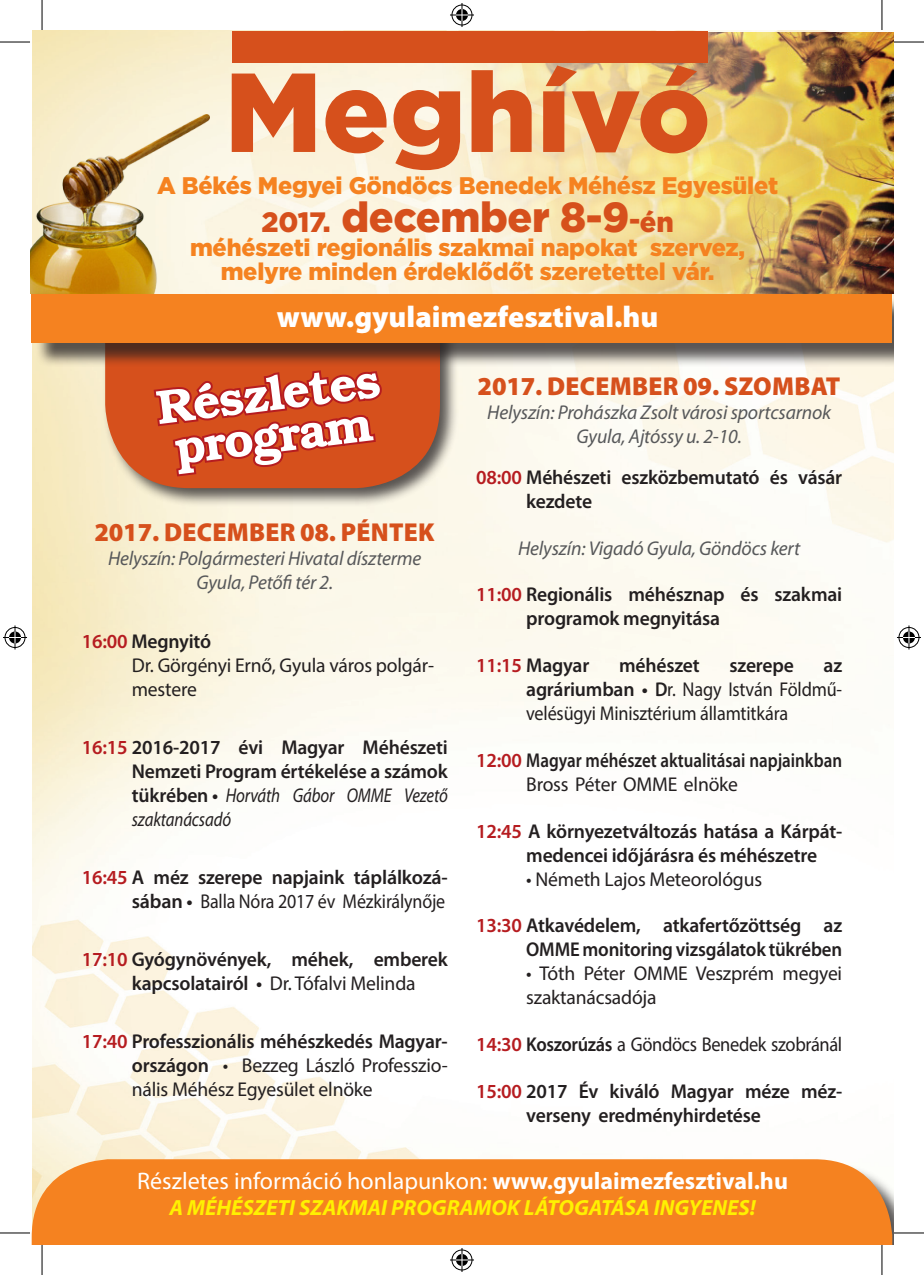
<style>
.page{position:relative;width:924px;height:1275px;background:#fff}
.page>*{position:absolute;margin:0;border:0;box-sizing:border-box;transform-origin:0 0}
.t1{font:900 112px "Gotham";color:#d6501c}
.t2{font:600 48px "Bookman";color:#fff}
.t3{font:900 42px "Gotham";letter-spacing:-.01em;color:#d6501c}
.t4{font:900 30px "Myriad Pro";color:#fff}
.t5{font:900 26px "Myriad Pro";letter-spacing:.01em;color:#d6501c}
.t6{font:900 24px/24px "Gotham";letter-spacing:-.01em;color:#f58220;text-align:center}
.t7{font:24px "Myriad Pro";color:#fff}
.t8{font:italic 700 22px "Myriad Pro";color:#fff101}
.t9{font:600 20px/24px "Myriad Pro";letter-spacing:-.01em;color:#231f20}
.t10{font:20px/24px "Myriad Pro";letter-spacing:-.01em;color:#231f20}
.t11{font:italic 20px/24px "Myriad Pro";letter-spacing:-.01em;color:#57585a;text-align:center}
.t12{font:20px/24px "Myriad Pro";letter-spacing:-.01em;color:#231f20;text-align:justify;scale:.91 1}
.t13{font:600 20px/24px "Myriad Pro";letter-spacing:-.01em;color:#231f20;scale:.85 1}
.t14{font:20px "Myriad Pro";letter-spacing:-.01em;color:#231f20;scale:.92 1}
.s1{font-size:28px}
.s2{color:#b61c20}
.s3{font-weight:600;color:#b61c20}
.s4{font-weight:600}
.s5{font-weight:400}
.s6{font-weight:400;font-style:italic}
.s7{font-weight:700}
</style>
<div class="page">
<img style="left:32px;top:31px;width:860px;height:1128px">
<div style="left:102px;top:310px;width:357px;height:197px;background:#231f20;opacity:.75"></div>
<svg style="left:105px;top:367px;width:335px;height:121px;background:#d1673b"></svg>
<img style="left:32px;top:33px;width:860px;height:261px">
<div style="left:35px;top:297px;width:857px;height:70px;background:#231f20;opacity:.75"></div>
<div style="left:32px;top:294px;width:859px;height:48px;background:#f58220"></div>
<div style="left:232px;top:31px;width:474px;height:31px;background:#d6501c"></div>
<svg style="left:151px;top:342px;width:234px;height:189px;background:#c66143"></svg>
<div style="left:32px;top:1159px;width:859px;height:85px;background:#f58220"></div>
<img style="left:31px;top:114px;width:178px;height:180px">
<hr style="left:0;top:42px;width:30px;height:1px;background:#000">
<hr style="left:893px;top:42px;width:30px;height:1px;background:#000">
<hr style="left:0;top:1232px;width:30px;height:1px;background:#000">
<hr style="left:893px;top:1232px;width:30px;height:1px;background:#000">
<hr style="left:42px;top:0;width:1px;height:30px;background:#000">
<hr style="left:42px;top:1245px;width:1px;height:30px;background:#000">
<hr style="left:881px;top:0;width:1px;height:30px;background:#000">
<hr style="left:881px;top:1245px;width:1px;height:30px;background:#000">
<svg style="left:450px;top:3px;width:24px;height:24px"></svg>
<svg style="left:450px;top:1248px;width:24px;height:24px"></svg>
<svg style="left:3px;top:625px;width:24px;height:24px"></svg>
<svg style="left:897px;top:625px;width:23px;height:24px"></svg>
<p class="t1" style="left:225px;top:35px;width:487px">Meghívó</p>
<p class="t6" style="left:157px;top:173px;width:622px">A Békés Megyei Göndöcs Benedek Méhész Egyesület</p>
<p class="t3" style="left:261px;top:188px;width:413px"><span class="s1">2017.</span> december 8-9<span class="s1">-én</span></p>
<p class="t6" style="left:190px;top:235px;width:556px">méhészeti regionális szakmai napokat szervez, melyre minden érdeklődőt szeretettel vár.</p>
<p class="t4" style="left:277px;top:297px;width:383px">www.gyulaimezfesztival.hu</p>
<p class="t2" style="left:153px;top:380px;width:226px;rotate:-7deg">Részletes</p>
<p class="t5" style="left:477px;top:368px;width:364px">2017. DECEMBER 09. SZOMBAT</p>
<p class="t11" style="left:487px;top:400px;width:345px">Helyszín: Prohászka Zsolt városi sportcsarnok<br>Gyula, Ajtóssy u. 2-10.</p>
<p class="t9" style="left:526px;top:465px;width:317px;text-indent:-50px"><span class="s2">08:00</span> Méhészeti eszközbemutató és vásár kezdete</p>
<p class="t11" style="left:518px;top:536px;width:283px">Helyszín: Vigadó Gyula, Göndöcs kert</p>
<p class="t9" style="left:526px;top:582px;width:317px;text-indent:-50px"><span class="s2">11:00</span> Regionális méhésznap és szakmai programok megnyitása</p>
<p class="t9" style="left:476px;top:653px;width:115px"><span class="s2">11:15</span> Magyar</p>
<p class="t9" style="left:619px;top:653px;width:82px">méhészet</p>
<p class="t9" style="left:729px;top:653px;width:66px">szerepe</p>
<p class="t2" style="left:171px;top:420px;width:201px;rotate:-7deg">program</p>
<p class="t5" style="left:94px;top:514px;width:341px">2017. DECEMBER 08. PÉNTEK</p>
<p class="t11" style="left:108px;top:546px;width:315px">Helyszín: Polgármesteri Hivatal díszterme<br>Gyula, Petőfi tér 2.</p>
<p class="t10" style="left:132px;top:629px;width:303px;text-indent:-50px"><span class="s3">16:00</span> <span class="s4">Megnyitó<br></span>Dr. Görgényi Ernő, Gyula város polgár&shy;mestere</p>
<p class="t12" style="left:526px;top:653px;width:348px;text-indent:297px"><span class="s4">az agráriumban • D</span>r. Nagy István Földmű&shy;velésügyi Minisztérium államtitkára</p>
<p class="t13" style="left:526px;top:747px;width:373px;text-indent:-50px"><span class="s2">12:00</span> Magyar méhészet aktualitásai napjainkban<br><span class="s5">Bross Péter OMME elnöke</span></p>
<p class="t9" style="left:526px;top:818px;width:317px;text-indent:-50px"><span class="s2">12:45</span> A környezetváltozás hatása a Kárpát&shy;medencei időjárásra és méhészetre</p>
<p class="t10" style="left:526px;top:866px;width:237px">• Németh Lajos Meteorológus</p>
<p class="t9" style="left:476px;top:913px;width:367px;text-align:right"><span class="s2">13:30</span> Atkavédelem, atkafertőzöttség az<br>OMME monitoring vizsgálatok tükrében</p>
<p class="t10" style="left:526px;top:961px;width:317px">• Tóth Péter OMME Veszprém megyei szaktanácsadója</p>
<p class="t14" style="left:476px;top:1032px;width:399px"><span class="s3">14:30</span> <span class="s4">Koszorúzás</span> a Göndöcs Benedek szobránál</p>
<p class="t9" style="left:526px;top:1078px;width:317px;text-indent:-50px"><span class="s2">15:00</span> 2017 Év kiváló Magyar méze méz&shy;verseny eredményhirdetése</p>
<p class="t9" style="left:132px;top:734px;width:317px;text-align:justify;text-indent:-50px"><span class="s2">16:15</span> 2016-2017 évi Magyar Méhészeti Nemzeti Program értékelése a számok tükrében • <span class="s6">Horváth Gábor OMME Vezető szaktanácsadó</span></p>
<p class="t9" style="left:82px;top:864px;width:367px;text-align:right"><span class="s2">16:45</span> A méz szerepe napjaink táplálkozá&shy;sában • <span class="s5">Balla Nóra 2017 év Mézkirálynője</span></p>
<p class="t9" style="left:132px;top:946px;width:317px;text-indent:-50px"><span class="s2">17:10</span> Gyógynövények, méhek, emberek kapcsolatairól • <span class="s5">Dr. Tófalvi Melinda</span></p>
<p class="t10" style="left:132px;top:1029px;width:317px;text-align:justify;text-indent:-50px"><span class="s3">17:40</span> <span class="s4">Professzionális méhészkedés Magyar&shy;országon</span> • Bezzeg László Professzio&shy;nális Méhész Egyesület elnöke</p>
<p class="t7" style="left:137px;top:1165px;width:652px">Részletes információ honlapunkon: <span class="s7">www.gyulaimezfesztival.hu</span></p>
<p class="t8" style="left:169px;top:1193px;width:587px">A MÉHÉSZETI SZAKMAI PROGRAMOK LÁTOGATÁSA INGYENES!</p>
</div>
